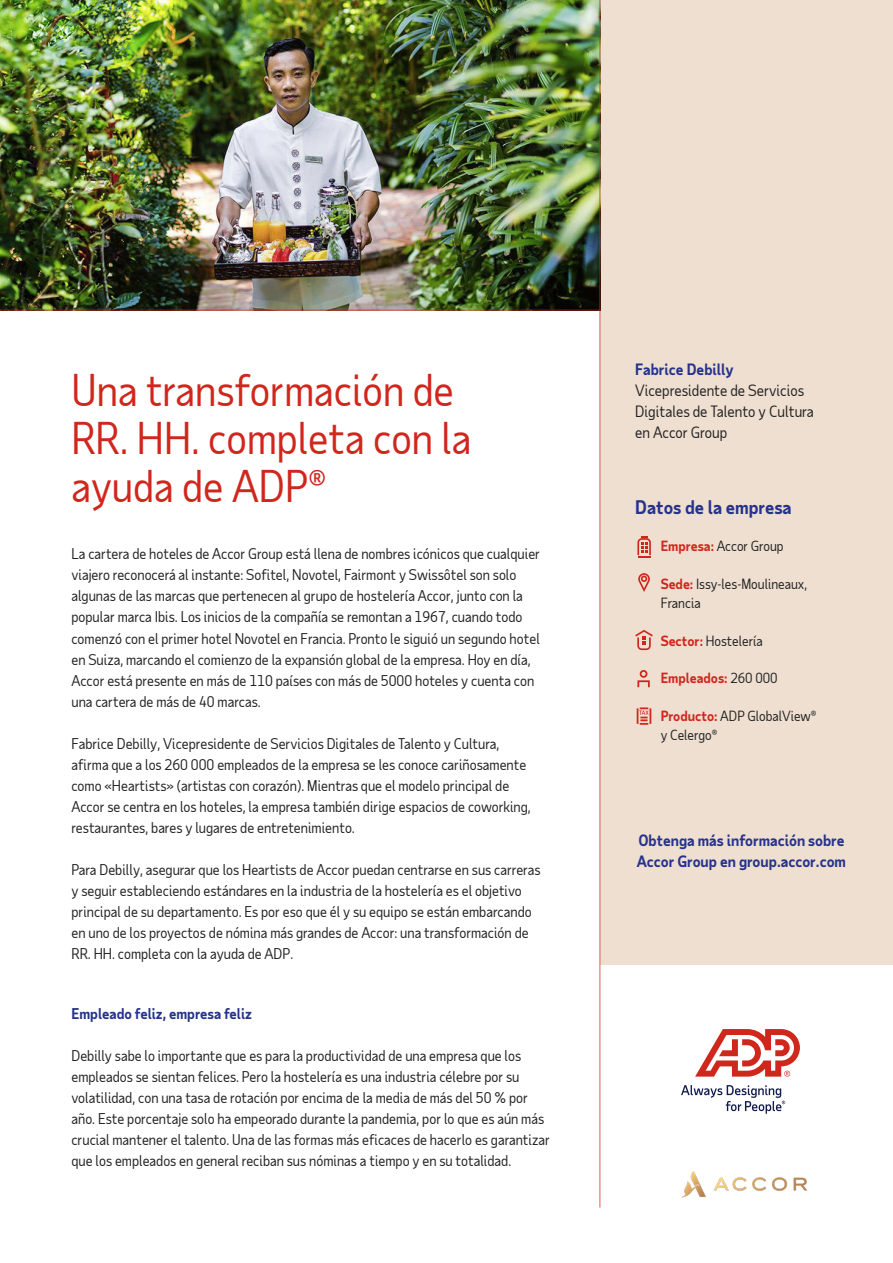
<style>
.page{position:relative;width:893px;height:1263px;background:#fff}
.page>*{position:absolute;margin:0;border:0;box-sizing:border-box;transform-origin:0 0}
.Case_study_title{font:42px/48px "Taub Sans";color:#d0271d}
.Accent_-_vitals{font:700 18px "Taub Sans";color:#26328c}
.Accent_-_quote{font:15px/21px "Taub Sans";color:#222}
.Second-level_heading{font:700 15px/21px "Taub Sans";color:#26328c}
.Body{font:14.25px/21px "Taub Sans";color:#222}
.Body-2{font:700 14.25px "Taub Sans";color:#26328c}
.Accent_-_vitals-2{font:13.5px/19.5px "Taub Sans";color:#222}
.Accent_-_vitals-3{font:700 13.5px "Taub Sans";color:#d0271d}
.s1{font-weight:700;color:#26328c}
.s2{font-weight:700;color:#d0271d}
.s3{font-weight:400;color:#222}
</style>
<div class="page">
<div style="left:600px;top:0;width:293px;height:964px;background:#efdfd1"></div>
<img style="left:0;top:0;width:599px;height:309px">
<hr style="left:0;top:309px;width:601px;height:2px;background:#d0271d">
<svg style="left:635px;top:630px;width:18px;height:20px"></svg>
<svg style="left:637px;top:536px;width:14px;height:21px"></svg>
<svg style="left:638px;top:573px;width:12px;height:19px"></svg>
<svg style="left:637px;top:670px;width:13px;height:17px"></svg>
<svg style="left:637px;top:707px;width:14px;height:18px"></svg>
<svg style="left:681px;top:1085px;width:104px;height:29px"></svg>
<svg style="left:695px;top:1029px;width:105px;height:47px"></svg>
<img style="left:681px;top:1171px;width:127px;height:27px">
<hr style="left:599px;top:0;width:2px;height:1207px;background:#d0271d">
<p class="Case_study_title" style="left:71px;top:366px;width:402px">Una transformación de<br>RR. HH. completa con la ayuda de ADP®</p>
<p class="Body" style="left:71px;top:543px;width:470px">La cartera de hoteles de Accor Group está llena de nombres icónicos que cualquier viajero reconocerá al instante: Sofitel, Novotel, Fairmont y Swissôtel son solo algunas de las marcas que pertenecen al grupo de hostelería Accor, junto con la popular marca Ibis. Los inicios de la compañía se remontan a 1967, cuando todo comenzó con el primer hotel Novotel en Francia. Pronto le siguió un segundo hotel en Suiza, marcando el comienzo de la expansión global de la empresa. Hoy en día, Accor está presente en más de 110 países con más de 5000 hoteles y cuenta con una cartera de más de 40 marcas.</p>
<p class="Body" style="left:71px;top:732px;width:461px">Fabrice Debilly, Vicepresidente de Servicios Digitales de Talento y Cultura, afirma que a los 260 000 empleados de la empresa se les conoce cariñosamente como «Heartists» (artistas con corazón). Mientras que el modelo principal de Accor se centra en los hoteles, la empresa también dirige espacios de coworking, restaurantes, bares y lugares de entretenimiento.</p>
<p class="Body" style="left:71px;top:858px;width:470px">Para Debilly, asegurar que los Heartists de Accor puedan centrarse en sus carreras y seguir estableciendo estándares en la industria de la hostelería es el objetivo principal de su departamento. Es por eso que él y su equipo se están embarcando en uno de los proyectos de nómina más grandes de Accor: una transformación de RR. HH. completa con la ayuda de ADP.</p>
<p class="Body-2" style="left:71px;top:1004px;width:182px">Empleado feliz, empresa feliz</p>
<p class="Body" style="left:71px;top:1044px;width:480px">Debilly sabe lo importante que es para la productividad de una empresa que los empleados se sientan felices. Pero la hostelería es una industria célebre por su volatilidad, con una tasa de rotación por encima de la media de más del 50 % por año. Este porcentaje solo ha empeorado durante la pandemia, por lo que es aún más crucial mantener el talento. Una de las formas más eficaces de hacerlo es garantizar que los empleados en general reciban sus nóminas a tiempo y en su totalidad.</p>
<p class="Accent_-_quote" style="left:635px;top:359px;width:180px"><span class="s1">Fabrice Debilly<br></span>Vicepresidente de Servicios<br>Digitales de Talento y Cultura en Accor Group</p>
<p class="Accent_-_vitals" style="left:635px;top:495px;width:158px">Datos de la empresa</p>
<p class="Accent_-_vitals-2" style="left:661px;top:536px;width:124px"><span class="s2">Empresa:</span> Accor Group</p>
<p class="Accent_-_vitals-2" style="left:661px;top:573px;width:148px"><span class="s2">Sede:</span> Issy-les-Moulineaux,<br>Francia</p>
<p class="Accent_-_vitals-2" style="left:661px;top:630px;width:104px"><span class="s2">Sector:</span> Hostelería</p>
<p class="Accent_-_vitals-3" style="left:661px;top:669px;width:118px">Empleados: <span class="s3">260 000</span></p>
<p class="Accent_-_vitals-2" style="left:661px;top:705px;width:157px"><span class="s2">Producto:</span> ADP GlobalView® y Celergo®</p>
<p class="Second-level_heading" style="left:637px;top:829px;width:211px">Obtenga más información sobre<br>Accor Group en group.accor.com</p>
</div>
